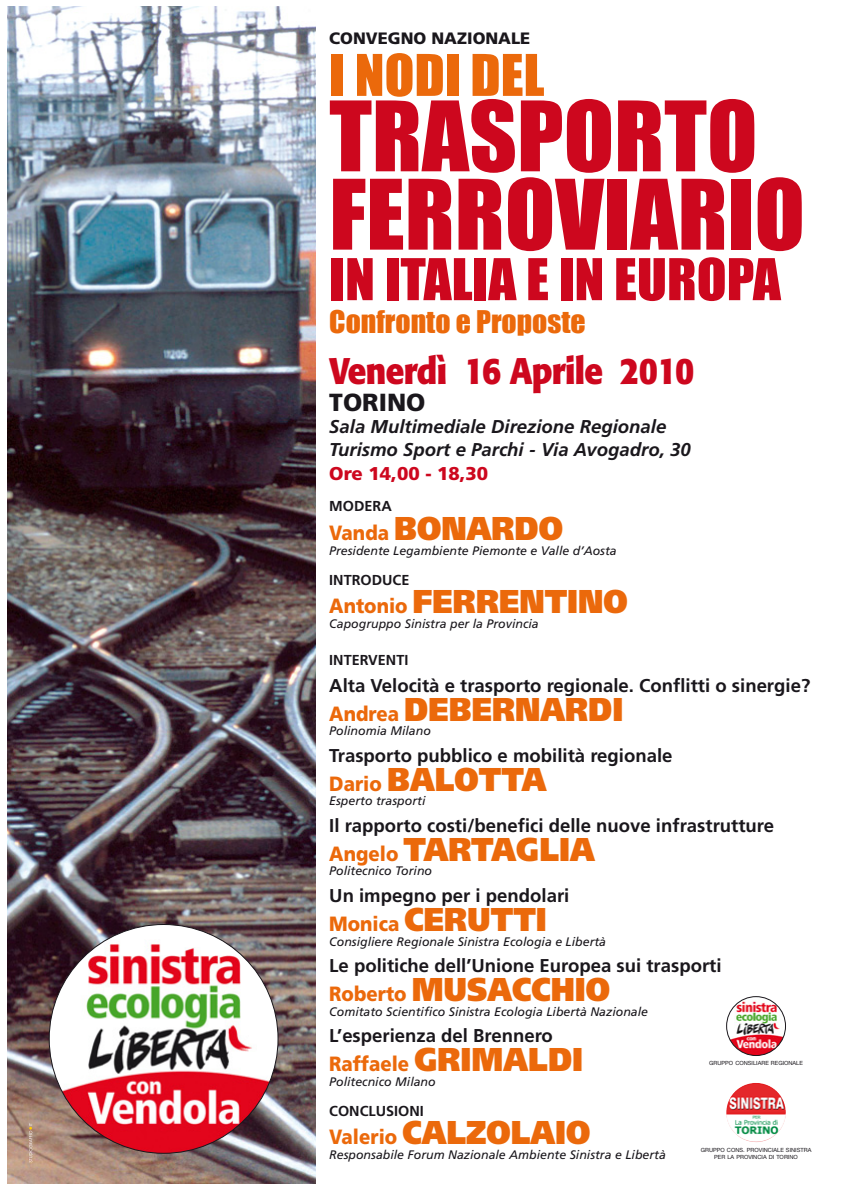
<style>
.page{position:relative;width:842px;height:1191px;background:#fff}
.page>*{position:absolute;margin:0;border:0;box-sizing:border-box;transform-origin:0 0}
.t1{font:89.6px/78.3px "Impact";color:#cd071e}
.t2{font:53.2px "Impact";color:#cd071e}
.t3{font:53.1px "Impact";color:#eb690b}
.t4{font:700 36.7px "Formata";letter-spacing:-.02em;color:#cd071e;scale:.9 1}
.t5{font:900 33px "Frutiger";color:#eb690b;scale:.9 1}
.t6{font:28.7px "Impact";color:#eb690b}
.t7{font:900 24.7px "Frutiger";color:#1a171c}
.t8{font:900 20.6px "Frutiger";color:#eb690b;scale:.9 1}
.t9{font:700 18.5px "Frutiger";color:#1a171c}
.t10{font:italic 700 18.5px/22.7px "Frutiger";color:#1a171c}
.t11{font:900 18.5px "Frutiger";color:#cd071e}
.t12{font:900 16.5px "Frutiger";color:#1a171c}
.t13{font:700 14.4px "Frutiger";color:#1a171c}
.t14{font:italic 12.4px "Frutiger";color:#1a171c}
.t15{font:5.7px/6.9px "Helvetica Neue";color:#1a171c;text-align:center}
.s1{font-size:20.6px}
.s2{font-size:33px}
</style>
<div class="page">
<img style="left:7px;top:7px;width:308px;height:1176px">
<img style="left:159px;top:924px;width:66px;height:13px">
<svg style="left:29px;top:1123px;width:3px;height:39px"></svg>
<img style="left:753px;top:1083px;width:33px;height:54px">
<img style="left:763px;top:997px;width:8px;height:3px">
<div style="left:726px;top:996px;width:60px;height:60px;border:1px solid #1a171c;border-radius:50%"></div>
<h3 class="t12" style="left:329px;top:32px;width:203px">CONVEGNO NAZIONALE</h3>
<h3 class="t3" style="left:329px;top:42px;width:217px">I NODI DEL</h3>
<h1 class="t1" style="left:329px;top:96px;width:477px">TRASPORTO<br>FERROVIARIO</h1>
<h2 class="t2" style="left:329px;top:247px;width:453px">IN ITALIA E IN EUROPA</h2>
<h3 class="t6" style="left:329px;top:304px;width:258px">Confronto e Proposte</h3>
<h3 class="t4" style="left:329px;top:354px;width:407px">Venerdì 16 Aprile 2010</h3>
<h3 class="t7" style="left:329px;top:392px;width:98px">TORINO</h3>
<h3 class="t10" style="left:329px;top:417px;width:363px">Sala Multimediale Direzione Regionale<br>Turismo Sport e Parchi - Via Avogadro, 30</h3>
<h3 class="t11" style="left:329px;top:466px;width:161px">Ore 14,00 - 18,30</h3>
<p class="t13" style="left:329px;top:501px;width:64px">MODERA</p>
<h3 class="t5" style="left:329px;top:515px;width:261px"><span class="s1">Vanda</span> BONARDO</h3>
<p class="t14" style="left:329px;top:545px;width:289px">Presidente Legambiente Piemonte e Valle d’Aosta</p>
<p class="t13" style="left:329px;top:574px;width:82px">INTRODUCE</p>
<h3 class="t5" style="left:329px;top:589px;width:333px"><span class="s1">Antonio</span> FERRENTINO</h3>
<p class="t14" style="left:329px;top:619px;width:211px">Capogruppo Sinistra per la Provincia</p>
<p class="t13" style="left:329px;top:654px;width:81px">INTERVENTI</p>
<h3 class="t9" style="left:329px;top:678px;width:483px">Alta Velocità e trasporto regionale. Conflitti o sinergie?</h3>
<h3 class="t5" style="left:329px;top:696px;width:328px"><span class="s1">Andrea</span> DEBERNARDI</h3>
<p class="t14" style="left:329px;top:726px;width:103px">Polinomia Milano</p>
<h3 class="t9" style="left:329px;top:748px;width:345px">Trasporto pubblico e mobilità regionale</h3>
<h3 class="t5" style="left:329px;top:766px;width:243px"><span class="s1">Dario</span> BALOTTA</h3>
<p class="t14" style="left:329px;top:796px;width:98px">Esperto trasporti</p>
<h3 class="t9" style="left:329px;top:818px;width:446px">Il rapporto costi/benefici delle nuove infrastrutture</h3>
<h3 class="t5" style="left:329px;top:836px;width:297px"><span class="s1">Angelo</span> TARTAGLIA</h3>
<p class="t14" style="left:329px;top:866px;width:104px">Politecnico Torino</p>
<h3 class="t9" style="left:329px;top:888px;width:242px">Un impegno per i pendolari</h3>
<h3 class="t5" style="left:329px;top:906px;width:243px"><span class="s1">Monica</span> CERUTTI</h3>
<p class="t14" style="left:329px;top:936px;width:278px">Consigliere Regionale Sinistra Ecologia e Libertà</p>
<h3 class="t9" style="left:329px;top:958px;width:394px">Le politiche dell’Unione Europea sui trasporti</h3>
<h3 class="t5" style="left:329px;top:976px;width:314px"><span class="s1">Roberto</span> MUSACCHIO</h3>
<p class="t14" style="left:329px;top:1006px;width:320px">Comitato Scientifico Sinistra Ecologia Libertà Nazionale</p>
<h3 class="t9" style="left:329px;top:1029px;width:225px">L’esperienza del Brennero</h3>
<h3 class="t8" style="left:329px;top:1056px;width:284px">Raffaele <span class="s2">GRIMALDI</span></h3>
<p class="t14" style="left:329px;top:1076px;width:108px">Politecnico Milano</p>
<p class="t13" style="left:329px;top:1105px;width:96px">CONCLUSIONI</p>
<h3 class="t5" style="left:329px;top:1120px;width:292px"><span class="s1">Valerio</span> CALZOLAIO</h3>
<p class="t14" style="left:329px;top:1150px;width:338px">Responsabile Forum Nazionale Ambiente Sinistra e Libertà</p>
<p class="t15" style="left:701px;top:1147px;width:112px">GRUPPO CONS. PROVINCIALE SINISTRA<br>PER LA PROVINCIA DI TORINO</p>
<p class="t15" style="left:709px;top:1060px;width:95px">GRUPPO CONSILIARE REGIONALE</p>
</div>
